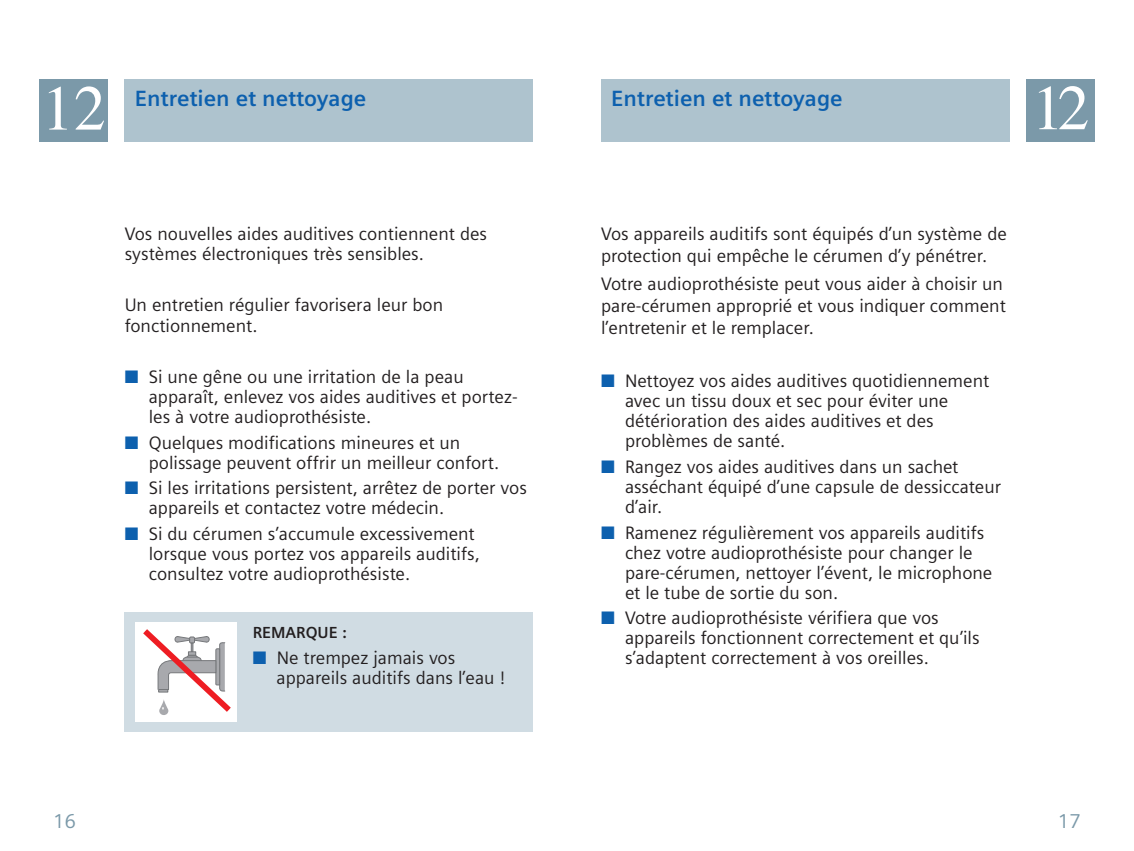
<style>
.page{position:relative;width:1134px;height:851px;background:#fff}
.page>*{position:absolute;margin:0;border:0;box-sizing:border-box;transform-origin:0 0}
.t1{font:64px "Times";color:#fff}
.t2{font:700 22px "Siemens Sans";color:#0d60ae}
.t3{font:20px "Siemens Sans";color:#7b99a9}
.t4{font:18px/20px "Siemens Sans";color:#231f20}
.t5{font:700 16px "Siemens Sans";color:#231f20}
.s1{color:#0d60ae}
</style>
<div class="page">
<div style="left:40px;top:79px;width:68px;height:63px;background:#7b99a9"></div>
<div style="left:125px;top:79px;width:408px;height:63px;background:#aec3ce"></div>
<div style="left:125px;top:612px;width:408px;height:119px;background:#d0dce3"></div>
<div style="left:135px;top:622px;width:102px;height:99px;background:#fff"></div>
<svg style="left:143px;top:629px;width:88px;height:86px"></svg>
<div style="left:601px;top:79px;width:408px;height:63px;background:#aec3ce"></div>
<div style="left:1026px;top:79px;width:68px;height:63px;background:#7b99a9"></div>
<h1 class="t1" style="left:42px;top:70px;width:66px">12</h1>
<p class="t2" style="left:135px;top:85px;width:233px">Entretien et nettoyage</p>
<p class="t4" style="left:125px;top:224px;width:364px">Vos nouvelles aides auditives contiennent des systèmes électroniques très sensibles.</p>
<p class="t4" style="left:125px;top:295px;width:320px">Un entretien régulier favorisera leur bon fonctionnement.</p>
<p class="t4" style="left:149px;top:366px;width:370px;text-indent:-24px"><span class="s1">■</span> Si une gêne ou une irritation de la peau apparaît, enlevez vos aides auditives et portez&shy;les à votre audioprothésiste.</p>
<p class="t4" style="left:149px;top:432px;width:352px;text-indent:-24px"><span class="s1">■</span> Quelques modifications mineures et un polissage peuvent offrir un meilleur confort.</p>
<p class="t4" style="left:149px;top:478px;width:380px;text-indent:-24px"><span class="s1">■</span> Si les irritations persistent, arrêtez de porter vos appareils et contactez votre médecin.</p>
<p class="t4" style="left:149px;top:523px;width:333px;text-indent:-24px"><span class="s1">■</span> Si du cérumen s’accumule excessivement lorsque vous portez vos appareils auditifs, consultez votre audioprothésiste.</p>
<p class="t5" style="left:253px;top:623px;width:96px">REMARQUE :</p>
<p class="t4" style="left:276px;top:647px;width:230px;text-indent:-24px"><span class="s1">■</span> Ne trempez jamais vos appareils auditifs dans l’eau !</p>
<p class="t2" style="left:611px;top:85px;width:233px">Entretien et nettoyage</p>
<h1 class="t1" style="left:1032px;top:70px;width:59px">12</h1>
<p class="t4" style="left:601px;top:223px;width:407px;line-height:22px">Vos appareils auditifs sont équipés d’un système de protection qui empêche le cérumen d’y pénétrer.</p>
<p class="t4" style="left:601px;top:272px;width:406px;line-height:22px">Votre audioprothésiste peut vous aider à choisir un pare-cérumen approprié et vous indiquer comment l’entretenir et le remplacer.</p>
<p class="t4" style="left:625px;top:371px;width:366px;text-indent:-24px"><span class="s1">■</span> Nettoyez vos aides auditives quotidiennement avec un tissu doux et sec pour éviter une détérioration des aides auditives et des problèmes de santé.</p>
<p class="t4" style="left:625px;top:456px;width:377px;text-indent:-24px"><span class="s1">■</span> Rangez vos aides auditives dans un sachet asséchant équipé d’une capsule de dessiccateur d’air.</p>
<p class="t4" style="left:625px;top:522px;width:369px;text-indent:-24px"><span class="s1">■</span> Ramenez régulièrement vos appareils auditifs chez votre audioprothésiste pour changer le pare-cérumen, nettoyer l’évent, le microphone et le tube de sortie du son.</p>
<p class="t4" style="left:625px;top:608px;width:356px;text-indent:-24px"><span class="s1">■</span> Votre audioprothésiste vérifiera que vos appareils fonctionnent correctement et qu’ils s’adaptent correctement à vos oreilles.</p>
<p class="t3" style="left:53px;top:809px;width:25px">16</p>
<p class="t3" style="left:1058px;top:809px;width:25px">17</p>
</div>
